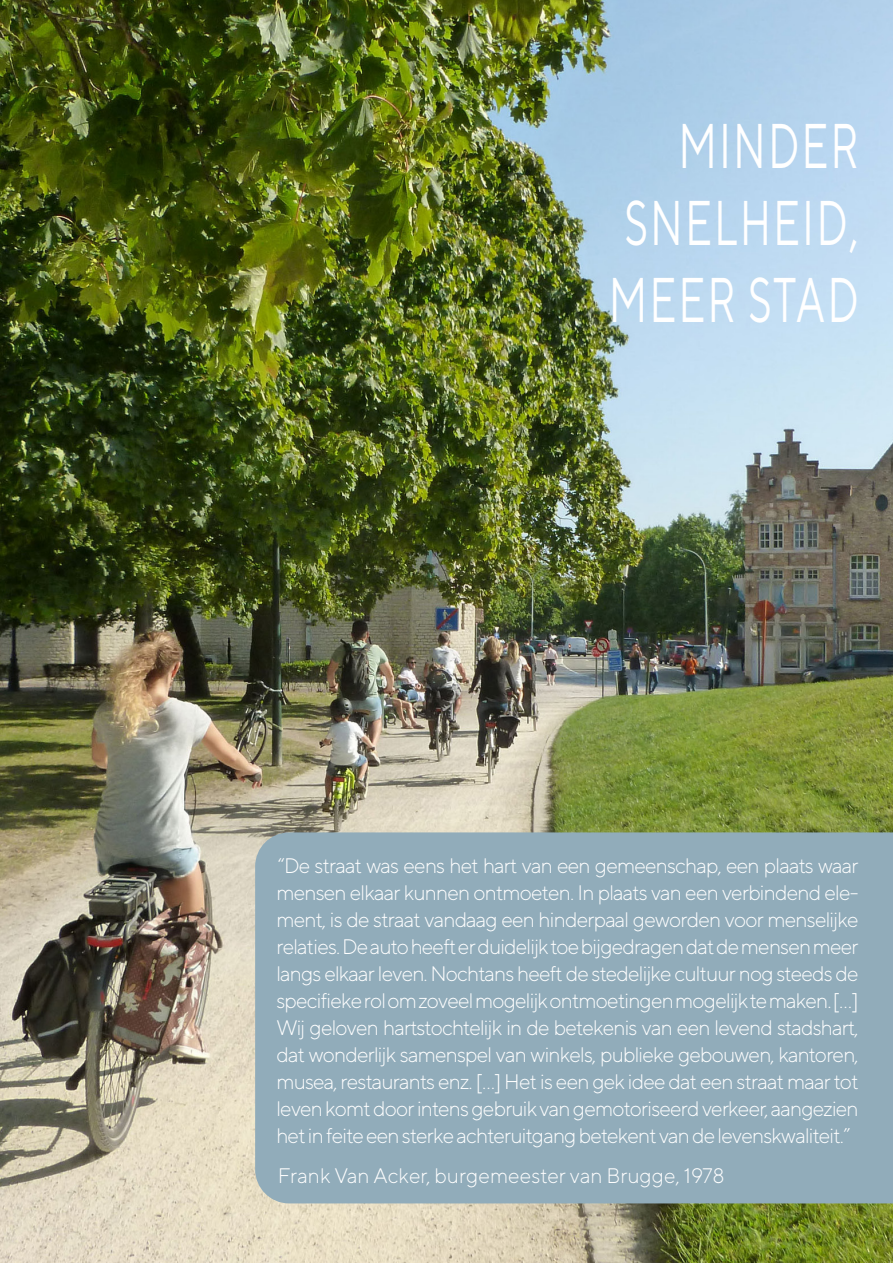
<style>
.page{position:relative;width:893px;height:1263px;background:#fff}
.page>*{position:absolute;margin:0;border:0;box-sizing:border-box;transform-origin:0 0}
.TITLE_-_INSERT{font:63px "TT Norms";letter-spacing:.05em;color:#fff;scale:.67 1}
.TEXT_NORMAL{font:300 21px/27px "TT Norms";letter-spacing:-.04em;color:#fff;text-align:justify}
.TEXT_NORMAL-2{font:300 21px "TT Norms";color:#fff}
</style>
<div class="page">
<img style="left:0;top:0;width:893px;height:1263px">
<div style="left:255px;top:832px;width:638px;height:371px;background:#91acba"></div>
<p class="TITLE_-_INSERT" style="left:678px;top:107px;width:271px">MINDER</p>
<p class="TITLE_-_INSERT" style="left:624px;top:184px;width:352px">SNELHEID,</p>
<p class="TITLE_-_INSERT" style="left:609px;top:261px;width:375px">MEER STAD</p>
<p class="TEXT_NORMAL" style="left:276px;top:851px;width:584px">“De straat was eens het hart van een gemeenschap, een plaats waar mensen elkaar kunnen ontmoeten. In plaats van een verbindend ele&shy;ment, is de straat vandaag een hinderpaal geworden voor menselijke relaties. De auto heeft er duidelijk toe bijgedragen dat de mensen meer langs elkaar leven. Nochtans heeft de stedelijke cultuur nog steeds de specifieke rol om zoveel mogelijk ontmoetingen mogelijk te maken. […] Wij geloven hartstochtelijk in de betekenis van een levend stadshart, dat wonderlijk samenspel van winkels, publieke gebouwen, kantoren, musea, restaurants enz. […] Het is een gek idee dat een straat maar tot leven komt door intens gebruik van gemotoriseerd verkeer, aangezien het in feite een sterke achteruitgang betekent van de levenskwaliteit.”</p>
<p class="TEXT_NORMAL-2" style="left:278px;top:1163px;width:448px">Frank Van Acker, burgemeester van Brugge, 1978</p>
</div>
